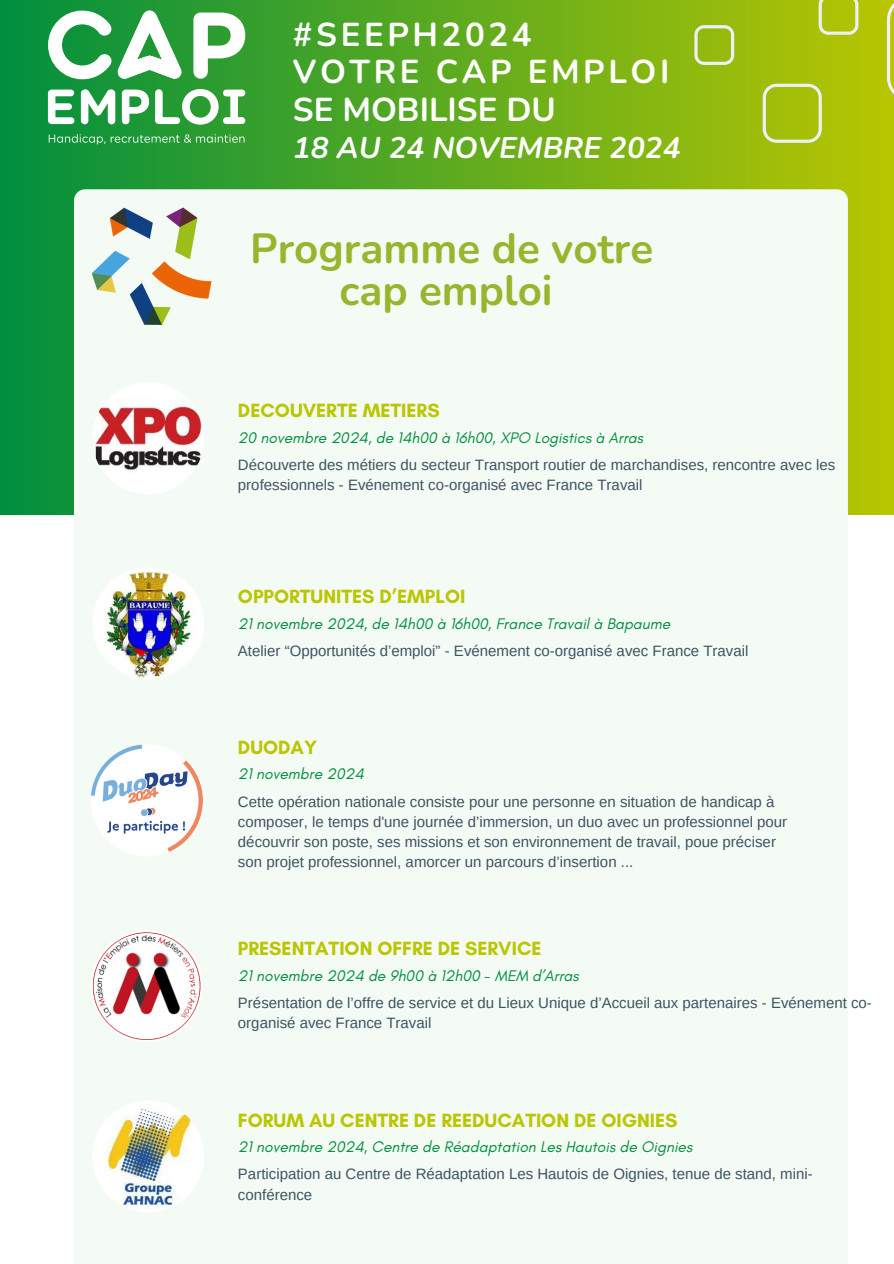
<style>
.page{position:relative;width:894px;height:1264px;background:#fff}
.page>*{position:absolute;margin:0;border:0;box-sizing:border-box;transform-origin:0 0}
.t1{font:700 42.15px/42.2px "Nunito";color:#99b42d;text-align:center}
.t2{font:700 33px/37.2px "Nunito";letter-spacing:.11em;color:#fff}
.t3{font:italic 700 29.7px "Nunito";color:#fff}
.t4{font:700 19.5px "Glacial Indifference";color:#bac600}
.t5{font:italic 15.6px "Glacial Indifference";color:#008f3f}
.t6{font:15px/20.2px "Arimo";color:#3d5463}
</style>
<div class="page">
<div style="left:0;top:0;width:893px;height:1263px;background:linear-gradient(to right,#008f40,#b8c500)"></div>
<svg style="left:886px;top:0;width:7px;height:102px"></svg>
<svg style="left:818px;top:0;width:40px;height:35px"></svg>
<svg style="left:762px;top:84px;width:59px;height:59px;background:#b0c731"></svg>
<svg style="left:694px;top:25px;width:40px;height:40px;background:#abc84a"></svg>
<div style="left:0;top:516px;width:893px;height:747px;background:#fff"></div>
<div style="left:74px;top:189px;width:773px;height:1074px;background:#f4faf4"></div>
<svg style="left:193px;top:13px;width:52px;height:66px"></svg>
<svg style="left:48px;top:11px;width:64px;height:68px"></svg>
<svg style="left:118px;top:11px;width:63px;height:68px"></svg>
<svg style="left:122px;top:90px;width:27px;height:34px"></svg>
<svg style="left:48px;top:90px;width:26px;height:34px"></svg>
<svg style="left:81px;top:89px;width:34px;height:35px"></svg>
<svg style="left:155px;top:89px;width:90px;height:36px"></svg>
<svg style="left:49px;top:134px;width:195px;height:10px;background:#49ab5b"></svg>
<img style="left:92px;top:191px;width:136px;height:152px">
<img style="left:92px;top:382px;width:112px;height:112px;border-radius:50%">
<img style="left:91px;top:929px;width:112px;height:112px;border-radius:50%">
<img style="left:92px;top:1100px;width:112px;height:112px;border-radius:50%">
<img style="left:92px;top:567px;width:112px;height:112px;border-radius:50%">
<img style="left:91px;top:744px;width:112px;height:112px;border-radius:50%">
<p class="t2" style="left:293px;top:17px;width:378px">#SEEPH2024<br>VOTRE CAP EMPLOI<br>SE MOBILISE DU</p>
<p class="t3" style="left:293px;top:128px;width:389px">18 AU 24 NOVEMBRE 2024</p>
<p class="t1" style="left:250px;top:228px;width:404px">Programme de votre cap emploi</p>
<p class="t4" style="left:238px;top:398px;width:203px">DECOUVERTE METIERS</p>
<p class="t5" style="left:238px;top:428px;width:406px">20 novembre 2024, de 14h00 à 16h00, XPO Logistics à Arras</p>
<h3 class="t6" style="left:238px;top:454px;width:598px">Découverte des métiers du secteur Transport routier de marchandises, rencontre avec les professionnels - Evénement co-organisé avec France Travail</h3>
<h3 class="t4" style="left:238px;top:584px;width:229px">OPPORTUNITES D’EMPLOI</h3>
<p class="t5" style="left:238px;top:613px;width:433px">21 novembre 2024, de 14h00 à 16h00, France Travail à Bapaume</p>
<p class="t6" style="left:238px;top:640px;width:512px">Atelier “Opportunités d’emploi” - Evénement co-organisé avec France Travail</p>
<p class="t4" style="left:238px;top:735px;width:81px">DUODAY</p>
<p class="t5" style="left:238px;top:764px;width:127px">21 novembre 2024</p>
<h3 class="t6" style="left:238px;top:791px;width:550px">Cette opération nationale consiste pour une personne en situation de handicap à composer, le temps d'une journée d’immersion, un duo avec un professionnel pour découvrir son poste, ses missions et son environnement de travail, poue préciser son projet professionnel, amorcer un parcours d’insertion ...</h3>
<p class="t4" style="left:238px;top:936px;width:305px">PRESENTATION OFFRE DE SERVICE</p>
<p class="t5" style="left:238px;top:966px;width:342px">21 novembre 2024 de 9h00 à 12h00 - MEM d’Arras</p>
<p class="t6" style="left:238px;top:992px;width:635px">Présentation de l’offre de service et du Lieux Unique d’Accueil aux partenaires - Evénement co&shy;organisé avec France Travail</p>
<h3 class="t4" style="left:238px;top:1108px;width:441px">FORUM AU CENTRE DE REEDUCATION DE OIGNIES</h3>
<p class="t5" style="left:238px;top:1137px;width:456px">21 novembre 2024, Centre de Réadaptation Les Hautois de Oignies</p>
<p class="t6" style="left:238px;top:1163px;width:576px">Participation au Centre de Réadaptation Les Hautois de Oignies, tenue de stand, mini&shy;conférence</p>
</div>
